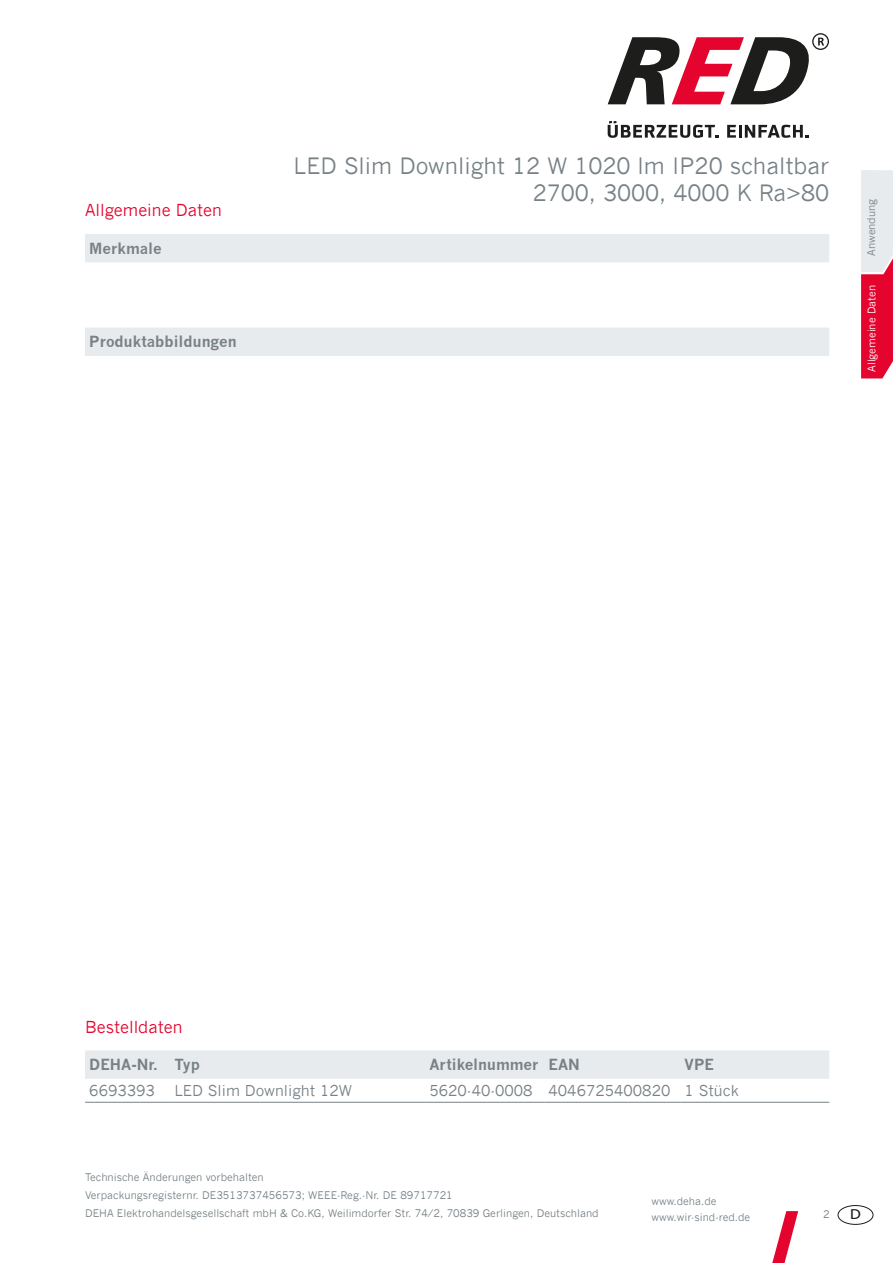
<style>
.page{position:relative;width:893px;height:1263px;background:#fff}
.page>*{position:absolute;margin:0;border:0;box-sizing:border-box;transform-origin:0 0}
.t1{font:22.5px/27px "News Gothic";color:#778186;text-align:right}
.t2{font:16.5px "News Gothic";color:#e4042e}
.t3{font:15px "News Gothic";color:#778186}
.t4{font:700 15px "News Gothic";color:#778186}
.t5{font:13.5px "Tahoma";color:#1d1d1b;scale:1.17 1}
.t6{font:10.5px/18px "News Gothic";color:#778186}
.t7{font:10.5px "News Gothic";color:#fff}
</style>
<div class="page">
<svg style="left:608px;top:121px;width:111px;height:17px"></svg>
<svg style="left:727px;top:125px;width:82px;height:13px"></svg>
<svg style="left:608px;top:33px;width:221px;height:71px"></svg>
<svg style="left:861px;top:170px;width:32px;height:208px;background:#e6798e"></svg>
<svg style="left:772px;top:1211px;width:26px;height:52px"></svg>
<div style="left:838px;top:1205px;width:35px;height:19px;border:1px solid #1d1d1b;border-radius:50%"></div>
<div style="left:85px;top:1050px;width:744px;height:29px;background:#e8ebed"></div>
<hr style="left:85px;top:1102px;width:85px;height:1px;background:#778186">
<hr style="left:170px;top:1102px;width:255px;height:1px;background:#778186">
<hr style="left:425px;top:1102px;width:119px;height:1px;background:#778186">
<hr style="left:544px;top:1102px;width:136px;height:1px;background:#778186">
<hr style="left:680px;top:1102px;width:149px;height:1px;background:#778186">
<div style="left:85px;top:234px;width:744px;height:28px;background:#e8ebed"></div>
<div style="left:85px;top:328px;width:744px;height:28px;background:#e8ebed"></div>
<h2 class="t2" style="left:85px;top:200px;width:138px">Allgemeine Daten</h2>
<h3 class="t4" style="left:89px;top:239px;width:74px">Merkmale</h3>
<h3 class="t4" style="left:89px;top:333px;width:149px">Produktabbildungen</h3>
<h1 class="t1" style="left:294px;top:152px;width:537px">LED Slim Downlight 12 W 1020 lm IP20 schaltbar<br>2700, 3000, 4000 K Ra&gt;80</h1>
<p class="t6" style="left:862px;top:256px;width:59px;rotate:-90deg">Anwendung</p>
<p class="t7" style="left:865px;top:372px;width:89px;rotate:-90deg">Allgemeine Daten</p>
<h2 class="t2" style="left:85px;top:1017px;width:99px">Bestelldaten</h2>
<h3 class="t4" style="left:89px;top:1055px;width:112px">DEHA-Nr. Typ</h3>
<h3 class="t4" style="left:429px;top:1055px;width:152px">Artikelnummer EAN</h3>
<h3 class="t4" style="left:685px;top:1055px;width:31px">VPE</h3>
<h3 class="t3" style="left:89px;top:1082px;width:67px">6693393</h3>
<h3 class="t3" style="left:174px;top:1082px;width:179px">LED Slim Downlight 12W</h3>
<h3 class="t3" style="left:429px;top:1082px;width:311px">5620-40-0008 4046725400820 1 Stück</h3>
<p class="t6" style="left:85px;top:1168px;width:515px">Technische Änderungen vorbehalten<br>Verpackungsregisternr. DE3513737456573; WEEE-Reg.-Nr. DE 89717721<br>DEHA Elektrohandelsgesellschaft mbH &amp; Co.KG, Weilimdorfer Str. 74/2, 70839 Gerlingen, Deutschland</p>
<p class="t6" style="left:651px;top:1192px;width:100px;line-height:16.5px">www.deha.de www.wir-sind-red.de</p>
<p class="t6" style="left:823px;top:1205px;width:8px">2</p>
<p class="t5" style="left:850px;top:1205px;width:11px">D</p>
</div>
